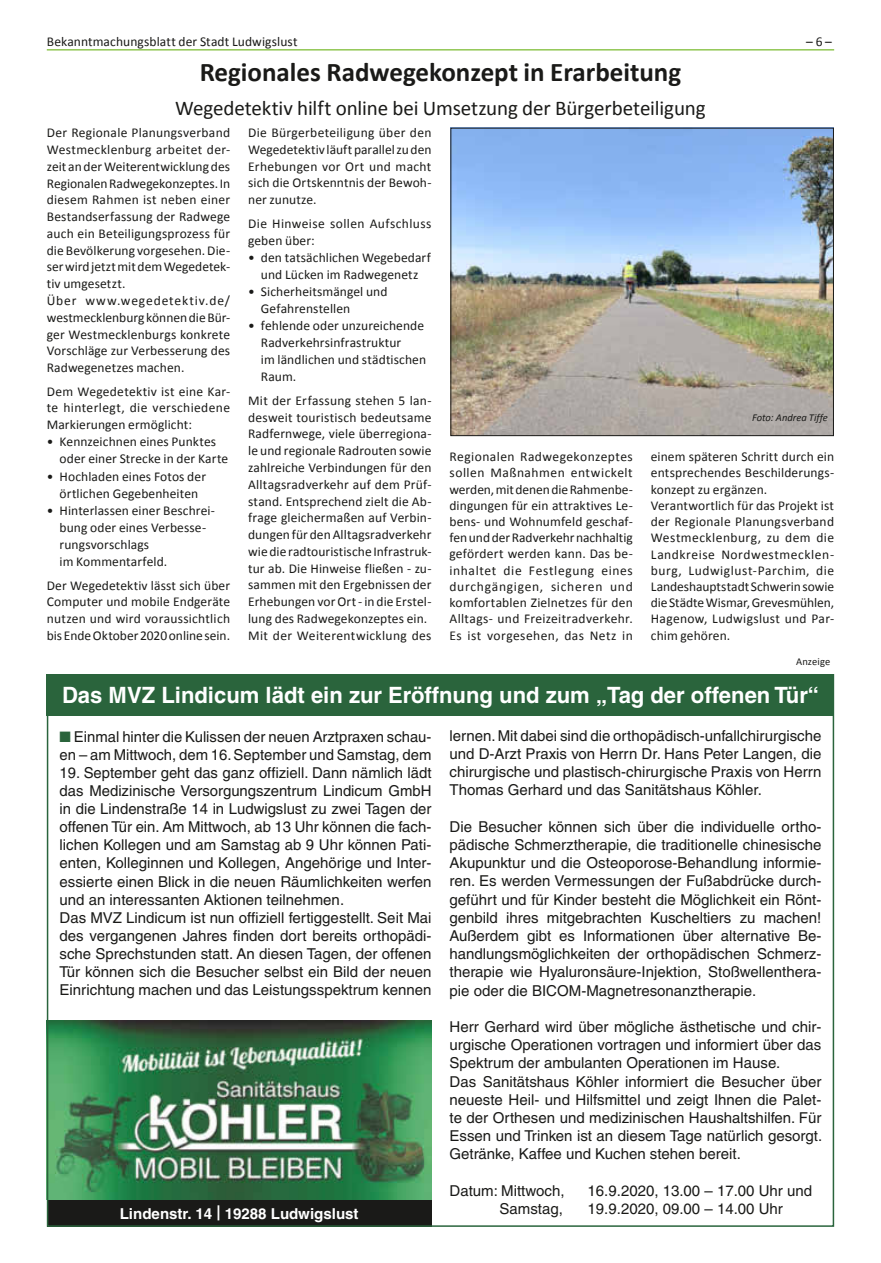
<style>
.page{position:relative;width:881px;height:1263px;background:#fff}
.page>*{position:absolute;margin:0;border:0;box-sizing:border-box;transform-origin:0 0}
.t1{font:700 27px "Calibri";color:#1a1a18}
.t2{font:700 22.5px "Helvetica LT";color:#fff}
.t3{font:21px "Calibri";letter-spacing:-.01em;color:#1a1a18}
.t4{font:15px/18.1px "Helvetica LT";color:#1a1a18}
.t5{font:700 15px "Helvetica LT";color:#fff}
.t6{font:13.5px/16.8px "Calibri";letter-spacing:.01em;color:#1a1a18}
.t7{font:italic 10.5px "Calibri";color:#1a1a18}
.t8{font:10.5px "Calibri";letter-spacing:.01em;color:#1a1a18}
.s1{color:#2a643c}
</style>
<div class="page">
<hr style="left:47px;top:49px;width:786px;height:1px;background:#75b828">
<img style="left:452px;top:130px;width:379px;height:304px">
<div style="left:450px;top:128px;width:383px;height:308px;border:1px solid #1a1a18"></div>
<div style="left:47px;top:1199px;width:384px;height:28px;background:#1a1a18"></div>
<img style="left:50px;top:1020px;width:381px;height:179px">
<div style="left:47px;top:674px;width:786px;height:41px;background:#2a643c"></div>
<p class="t6" style="left:47px;top:33px;width:252px">Bekanntmachungsblatt der Stadt Ludwigslust</p>
<p class="t6" style="left:805px;top:33px;width:27px">– 6 –</p>
<h1 class="t1" style="left:200px;top:55px;width:483px">Regionales Radwegekonzept in Erarbeitung</h1>
<h3 class="t3" style="left:175px;top:94px;width:532px">Wegedetektiv hilft online bei Umsetzung der Bürgerbeteiligung</h3>
<p class="t6" style="left:47px;top:124px;width:185px">Der Regionale Planungsverband<br>Westmecklenburg arbeitet der&shy;zeit an der Weiterentwicklung des<br>Regionalen Radwegekonzeptes. In diesem Rahmen ist neben einer<br>Bestandserfassung der Radwege auch ein Beteiligungsprozess für die Bevölkerung vorgesehen. Die&shy;ser wird jetzt mit dem Wegedetek&shy;tiv umgesetzt.<br>Über www.wegedetektiv.de/ westmecklenburg können die Bür&shy;ger Westmecklenburgs konkrete<br>Vorschläge zur Verbesserung des<br>Radwegenetzes machen.</p>
<p class="t6" style="left:47px;top:383px;width:185px;text-align:justify">Dem Wegedetektiv ist eine Kar&shy;te hinterlegt, die verschiedene Markierungen ermöglicht:</p>
<p class="t6" style="left:60px;top:433px;width:170px;text-indent:-13px">• Kennzeichnen eines Punktes oder einer Strecke in der Karte</p>
<p class="t6" style="left:47px;top:468px;width:161px;text-align:center">• Hochladen eines Fotos der örtlichen Gegebenheiten</p>
<p class="t6" style="left:60px;top:502px;width:157px;text-indent:-13px">• Hinterlassen einer Beschrei&shy;bung oder eines Verbesse&shy;rungsvorschlags<br>im Kommentarfeld.</p>
<p class="t6" style="left:47px;top:577px;width:185px;text-align:justify">Der Wegedetektiv lässt sich über Computer und mobile Endgeräte nutzen und wird voraussichtlich bis Ende Oktober 2020 online sein.</p>
<p class="t6" style="left:248px;top:124px;width:185px;text-align:justify">Die Bürgerbeteiligung über den Wegedetektiv läuft parallel zu den Erhebungen vor Ort und macht sich die Ortskenntnis der Bewoh&shy;ner zunutze.</p>
<p class="t6" style="left:248px;top:215px;width:185px">Die Hinweise sollen Aufschluss geben über:</p>
<p class="t6" style="left:248px;top:249px;width:184px;text-align:center">• den tatsächlichen Wegebedarf und Lücken im Radwegenetz</p>
<p class="t6" style="left:261px;top:283px;width:128px;text-indent:-13px">• Sicherheitsmängel und<br>Gefahrenstellen</p>
<p class="t6" style="left:261px;top:317px;width:167px;text-indent:-13px">• fehlende oder unzureichende<br>Radverkehrsinfrastruktur<br>im ländlichen und städtischen<br>Raum.</p>
<p class="t6" style="left:248px;top:392px;width:185px">Mit der Erfassung stehen 5 lan&shy;desweit touristisch bedeutsame Radfernwege, viele überregiona&shy;le und regionale Radrouten sowie zahlreiche Verbindungen für den Alltagsradverkehr auf dem Prüf&shy;stand. Entsprechend zielt die Ab&shy;frage gleichermaßen auf Verbin&shy;dungen für den Alltagsradverkehr wie die radtouristische Infrastruk&shy;tur ab. Die Hinweise fließen - zu&shy;sammen mit den Ergebnissen der Erhebungen vor Ort - in die Erstel&shy;lung des Radwegekonzeptes ein.<br>Mit der Weiterentwicklung des</p>
<p class="t7" style="left:751px;top:411px;width:77px">Foto: Andrea Tiffe</p>
<p class="t6" style="left:449px;top:448px;width:185px;line-height:16.2px;text-align:justify">Regionalen Radwegekonzeptes sollen Maßnahmen entwickelt werden, mit denen die Rahmenbe&shy;dingungen für ein attraktives Le&shy;bens- und Wohnumfeld geschaf&shy;fen und der Radverkehr nachhaltig gefördert werden kann. Das be&shy;inhaltet die Festlegung eines durchgängigen, sicheren und komfortablen Zielnetzes für den Alltags- und Freizeitradverkehr.<br>Es ist vorgesehen, das Netz in</p>
<p class="t6" style="left:650px;top:448px;width:185px;line-height:16.2px">einem späteren Schritt durch ein entsprechendes Beschilderungs&shy;konzept zu ergänzen.<br>Verantwortlich für das Projekt ist der Regionale Planungsverband<br>Westmecklenburg, zu dem die<br>Landkreise Nordwestmecklen&shy;burg, Ludwiglust-Parchim, die<br>Landeshauptstadt Schwerin sowie die Städte Wismar, Grevesmühlen,<br>Hagenow, Ludwigslust und Par&shy;chim gehören.</p>
<p class="t8" style="left:795px;top:655px;width:36px">Anzeige</p>
<h2 class="t2" style="left:62px;top:682px;width:758px">Das MVZ Lindicum lädt ein zur Eröffnung und zum „Tag der offenen Tür“</h2>
<p class="t4" style="left:60px;top:727px;width:373px"><span class="s1">■</span> Einmal hinter die Kulissen der neuen Arztpraxen schau&shy;en – am Mittwoch, dem 16. September und Samstag, dem</p>
<p class="t4" style="left:60px;top:763px;width:373px">19. September geht das ganz offiziell. Dann nämlich lädt das Medizinische Versorgungszentrum Lindicum GmbH in die Lindenstraße 14 in Ludwigslust zu zwei Tagen der offenen Tür ein. Am Mittwoch, ab 13 Uhr können die fach&shy;lichen Kollegen und am Samstag ab 9 Uhr können Pati&shy;enten, Kolleginnen und Kollegen, Angehörige und Inter&shy;essierte einen Blick in die neuen Räumlichkeiten werfen und an interessanten Aktionen teilnehmen.<br>Das MVZ Lindicum ist nun offiziell fertiggestellt. Seit Mai des vergangenen Jahres finden dort bereits orthopädi&shy;sche Sprechstunden statt. An diesen Tagen, der offenen Tür können sich die Besucher selbst ein Bild der neuen Einrichtung machen und das Leistungsspektrum kennen</p>
<p class="t5" style="left:120px;top:1204px;width:240px">Lindenstr. 14 | 19288 Ludwigslust</p>
<p class="t4" style="left:449px;top:726px;width:373px;text-align:justify">lernen. Mit dabei sind die orthopädisch-unfallchirurgische und D-Arzt Praxis von Herrn Dr. Hans Peter Langen, die chirurgische und plastisch-chirurgische Praxis von Herrn Thomas Gerhard und das Sanitätshaus Köhler.</p>
<p class="t4" style="left:449px;top:817px;width:373px;text-align:justify">Die Besucher können sich über die individuelle ortho&shy;pädische Schmerztherapie, die traditionelle chinesische Akupunktur und die Osteoporose-Behandlung informie&shy;ren. Es werden Vermessungen der Fußabdrücke durch&shy;geführt und für Kinder besteht die Möglichkeit ein Rönt&shy;genbild ihres mitgebrachten Kuscheltiers zu machen!<br>Außerdem gibt es Informationen über alternative Be&shy;handlungsmöglichkeiten der orthopädischen Schmerz&shy;therapie wie Hyaluronsäure-Injektion, Stoßwellenthera&shy;pie oder die BICOM-Magnetresonanztherapie.</p>
<p class="t4" style="left:449px;top:1018px;width:374px">Herr Gerhard wird über mögliche ästhetische und chir&shy;urgische Operationen vortragen und informiert über das Spektrum der ambulanten Operationen im Hause.<br>Das Sanitätshaus Köhler informiert die Besucher über neueste Heil- und Hilfsmittel und zeigt Ihnen die Palet&shy;te der Orthesen und medizinischen Haushaltshilfen. Für Essen und Trinken ist an diesem Tage natürlich gesorgt.<br>Getränke, Kaffee und Kuchen stehen bereit.</p>
<p class="t4" style="left:449px;top:1181px;width:116px">Datum: Mittwoch,</p>
<p class="t4" style="left:587px;top:1181px;width:226px">16.9.2020, 13.00 – 17.00 Uhr und</p>
<p class="t4" style="left:499px;top:1200px;width:65px">Samstag,</p>
<p class="t4" style="left:587px;top:1200px;width:197px">19.9.2020, 09.00 – 14.00 Uhr</p>
</div>
